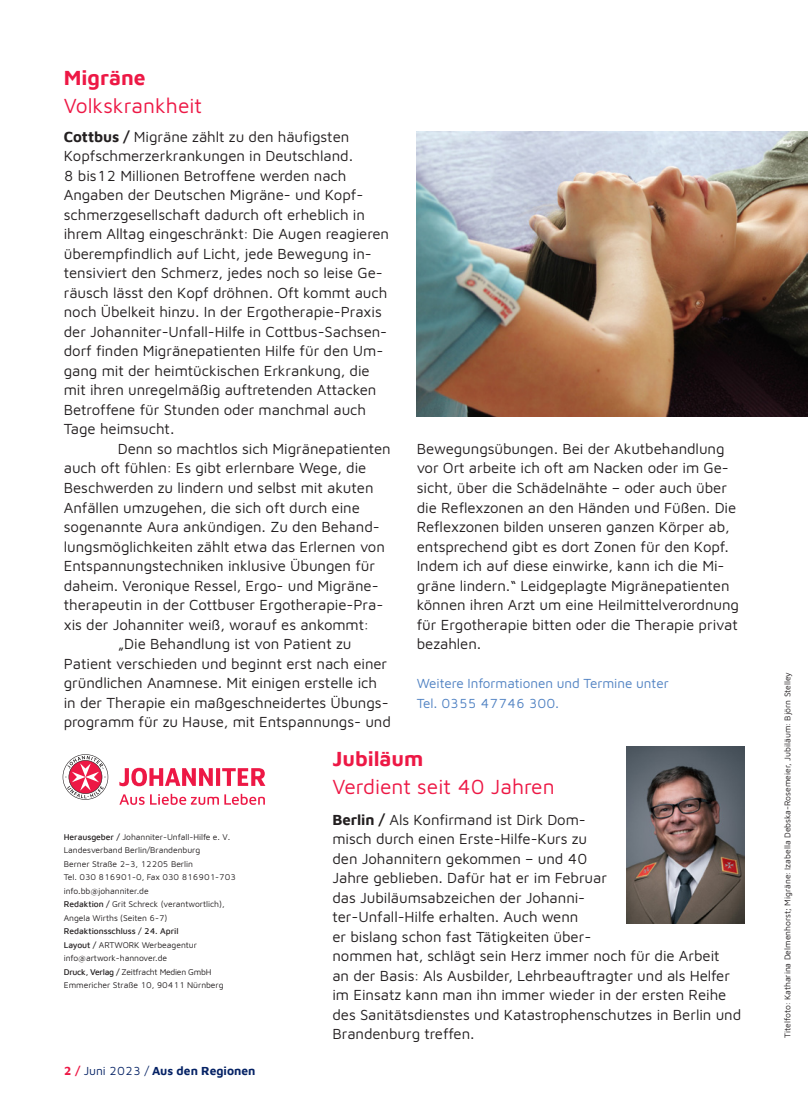
<style>
.page{position:relative;width:808px;height:1106px;background:#fff}
.page>*{position:absolute;margin:0;border:0;box-sizing:border-box;transform-origin:0 0}
.JUH_SL_14pt{font:21px "Maven Johanniter";color:#ed1845}
.JUH_HL_14pt{font:700 21px "Maven Johanniter";color:#ed1845}
.JUH_Fließtext_10pt{font:15px/19.5px "Maven Johanniter";letter-spacing:-.005em;color:#231f20}
.JUH_Note_Infokasten{font:13.5px/19.5px "Maven Johanniter";letter-spacing:-.005em;color:#4f81c2}
.t1{font:700 12px "Maven Johanniter";color:#052265}
.JUH_Impressum_5_7pt{font:8.55px/13.5px "Maven Johanniter";letter-spacing:-.005em;color:#231f20}
.JUH_BU_7pt{font:8.55px "Maven Johanniter";color:#231f20}
.JUH_Impressum_5_7pt-2{font:8.55px/13.5px "Maven Johanniter";letter-spacing:-.03em;color:#231f20}
.JUH_Impressum_5_7pt-3{font:500 8.55px "Maven Johanniter";letter-spacing:-.005em;color:#231f20}
.s1{font-weight:700}
.s2{font-weight:500}
.s3{color:#ed1845}
.s4{font-weight:400}
</style>
<div class="page">
<svg style="left:63px;top:754px;width:202px;height:51px"></svg>
<img style="left:417px;top:132px;width:391px;height:284px">
<img style="left:626px;top:746px;width:118px;height:177px">
<p class="JUH_HL_14pt" style="left:64px;top:63px;width:83px">Migräne</p>
<p class="JUH_SL_14pt" style="left:64px;top:91px;width:140px">Volkskrankheit</p>
<p class="JUH_Fließtext_10pt" style="left:64px;top:126px;width:327px"><span class="s1">Cottbus /</span> Migräne zählt zu den häufigsten Kopfschmerzerkrankungen in Deutschland.<br>8 bis12 Millionen Betroffene werden nach Angaben der Deutschen Migräne- und Kopf&shy;schmerzgesellschaft dadurch oft erheblich in ihrem Alltag eingeschränkt: Die Augen reagieren überempfindlich auf Licht, jede Bewegung in&shy;tensiviert den Schmerz, jedes noch so leise Ge&shy;räusch lässt den Kopf dröhnen. Oft kommt auch noch Übelkeit hinzu. In der Ergotherapie-Praxis der Johanniter-Unfall-Hilfe in Cottbus-Sachsen&shy;dorf finden Migränepatienten Hilfe für den Um&shy;gang mit der heimtückischen Erkrankung, die mit ihren unregelmäßig auftretenden Attacken Betroffene für Stunden oder manchmal auch Tage heimsucht.</p>
<p class="JUH_Fließtext_10pt" style="left:118px;top:438px;width:275px">Denn so machtlos sich Migränepatienten</p>
<p class="JUH_Fließtext_10pt" style="left:64px;top:457px;width:304px">auch oft fühlen: Es gibt erlernbare Wege, die</p>
<p class="JUH_Fließtext_10pt" style="left:64px;top:477px;width:311px">Beschwerden zu lindern und selbst mit akuten</p>
<p class="JUH_Fließtext_10pt" style="left:64px;top:496px;width:298px">Anfällen umzugehen, die sich oft durch eine</p>
<p class="JUH_Fließtext_10pt" style="left:64px;top:516px;width:317px">sogenannte Aura ankündigen. Zu den Behand-</p>
<p class="JUH_Fließtext_10pt" style="left:64px;top:535px;width:323px">lungsmöglichkeiten zählt etwa das Erlernen von</p>
<p class="JUH_Fließtext_10pt" style="left:64px;top:555px;width:313px">Entspannungstechniken inklusive Übungen für</p>
<p class="JUH_Fließtext_10pt" style="left:64px;top:574px;width:316px">daheim. Veronique Ressel, Ergo- und Migräne-</p>
<p class="JUH_Fließtext_10pt" style="left:64px;top:594px;width:321px">therapeutin in der Cottbuser Ergotherapie-Pra-</p>
<p class="JUH_Fließtext_10pt" style="left:64px;top:613px;width:306px">xis der Johanniter weiß, worauf es ankommt:</p>
<p class="JUH_Fließtext_10pt" style="left:118px;top:633px;width:235px">„Die Behandlung ist von Patient zu</p>
<p class="JUH_Fließtext_10pt" style="left:64px;top:652px;width:325px">Patient verschieden und beginnt erst nach einer</p>
<p class="JUH_Fließtext_10pt" style="left:64px;top:672px;width:315px">gründlichen Anamnese. Mit einigen erstelle ich</p>
<p class="JUH_Fließtext_10pt" style="left:64px;top:691px;width:326px">in der Therapie ein maßgeschneidertes Übungs-</p>
<p class="JUH_Fließtext_10pt" style="left:64px;top:711px;width:329px">programm für zu Hause, mit Entspannungs- und</p>
<p class="JUH_Fließtext_10pt" style="left:417px;top:438px;width:324px">Bewegungsübungen. Bei der Akutbehandlung vor Ort arbeite ich oft am Nacken oder im Ge&shy;sicht, über die Schädelnähte – oder auch über die Reflexzonen an den Händen und Füßen. Die Reflexzonen bilden unseren ganzen Körper ab, entsprechend gibt es dort Zonen für den Kopf.<br>Indem ich auf diese einwirke, kann ich die Mi&shy;gräne lindern.“ Leidgeplagte Migränepatienten können ihren Arzt um eine Heilmittelverordnung für Ergotherapie bitten oder die Therapie privat bezahlen.</p>
<p class="JUH_Note_Infokasten" style="left:417px;top:673px;width:254px">Weitere Informationen und Termine unter<br>Tel. 0355 47746 300.</p>
<p class="JUH_Impressum_5_7pt" style="left:64px;top:829px;width:168px"><span class="s2">Herausgeber /</span> Johanniter-Unfall-Hilfe e. V.<br>Landesverband Berlin/Brandenburg</p>
<p class="JUH_Impressum_5_7pt" style="left:64px;top:856px;width:174px">Berner Straße 2–3, 12205 Berlin<br>Tel. 030 816901-0, Fax 030 816901-703 info.bb@johanniter.de<br><span class="s2">Redaktion /</span> Grit Schreck (verantwortlich),</p>
<p class="JUH_Impressum_5_7pt" style="left:64px;top:910px;width:105px">Angela Wirths (Seiten 6-7)</p>
<p class="JUH_Impressum_5_7pt-3" style="left:64px;top:925px;width:116px">Redaktionsschluss / 24. April</p>
<p class="JUH_Impressum_5_7pt" style="left:64px;top:937px;width:135px"><span class="s2">Layout /</span> ARTWORK Werbeagentur</p>
<p class="JUH_Impressum_5_7pt-2" style="left:64px;top:951px;width:149px">info@artwork-hannover.de<br><span class="s2">Druck, Verlag /</span> Zeitfracht Medien GmbH</p>
<p class="JUH_Impressum_5_7pt" style="left:64px;top:978px;width:161px">Emmericher Straße 10, 90411 Nürnberg</p>
<p class="t1" style="left:64px;top:1062px;width:193px"><span class="s3">2 /</span> <span class="s4">Juni 2023 /</span> Aus den Regionen</p>
<p class="JUH_HL_14pt" style="left:332px;top:744px;width:93px">Jubiläum</p>
<p class="JUH_SL_14pt" style="left:332px;top:772px;width:224px">Verdient seit 40 Jahren</p>
<p class="JUH_Fließtext_10pt" style="left:332px;top:808px;width:410px"><span class="s1">Berlin /</span> Als Konfirmand ist Dirk Dom-<br>misch durch einen Erste-Hilfe-Kurs zu<br>den Johannitern gekommen – und 40<br>Jahre geblieben. Dafür hat er im Februar<br>das Jubiläumsabzeichen der Johanni-<br>ter-Unfall-Hilfe erhalten. Auch wenn<br>er bislang schon fast Tätigkeiten über-<br>nommen hat, schlägt sein Herz immer noch für die Arbeit<br>an der Basis: Als Ausbilder, Lehrbeauftragter und als Helfer im Einsatz kann man ihn immer wieder in der ersten Reihe des Sanitätsdienstes und Katastrophenschutzes in Berlin und Brandenburg treffen.</p>
<p class="JUH_BU_7pt" style="left:782px;top:1038px;width:367px;rotate:-90deg">Titelfoto: Katharina Delmenhorst; Migräne: Izabella Debska-Rosemeier, Jubiläum: Björn Stelley</p>
</div>
